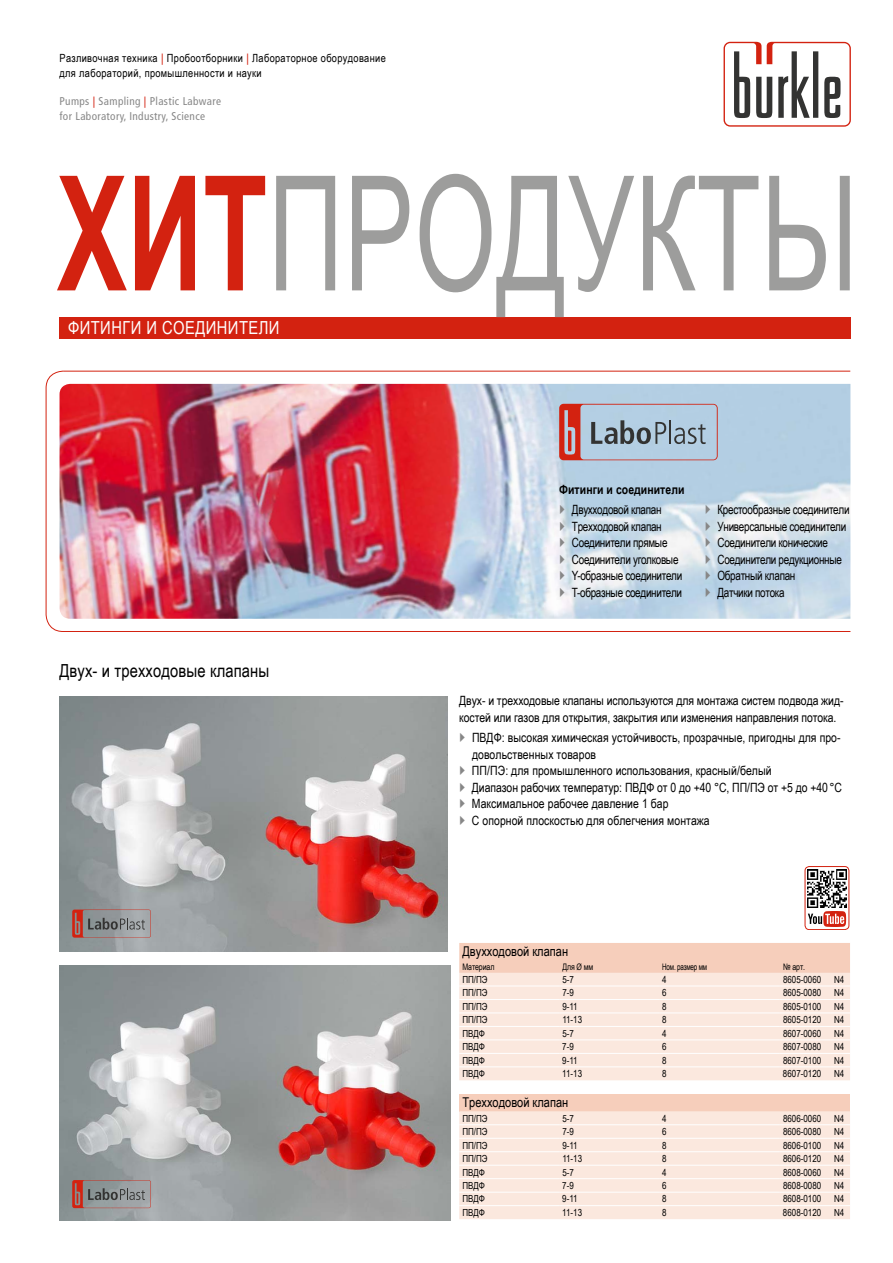
<style>
.page{position:relative;width:893px;height:1263px;background:#fff}
.page>*{position:absolute;margin:0;border:0;box-sizing:border-box;transform-origin:0 0}
.t1{font:300 condensed 169.05px "Frutiger";color:#9d9d9c}
.t2{font:160.05px "Arial Narrow";letter-spacing:.005em;color:#9d9d9c;scale:.8 1}
.t3{font:18px "Arial Narrow";letter-spacing:.005em;color:#000}
.t4{font:condensed 18px "Frutiger";letter-spacing:.025em;color:#fff}
.t5{font:18px "Arial Narrow";letter-spacing:.025em;color:#fff}
.t6{font:13.5px "Arial Narrow";color:#000}
.t7{font:12.75px/16.5px "Arial Narrow";letter-spacing:-.005em;color:#000}
.t8{font:12.75px/16.5px "Arial Narrow";letter-spacing:-.025em;color:#000;scale:.95 1}
.t9{font:700 12.75px "Arial Narrow";letter-spacing:.005em;color:#000}
.t10{font:11.25px/15px "Arial Narrow";letter-spacing:.03em;color:#000}
.t11{font:condensed 11.25px/15px "Frutiger";letter-spacing:.03em;color:#000}
.t12{font:condensed 11.25px/15px "Frutiger";letter-spacing:.03em;color:#878787}
.t13{font:9.75px "Arial Narrow";color:#000}
.t14{font:9px "Arial Narrow";letter-spacing:-.01em;color:#000;scale:.95 1}
.t15{font:9px "Arial Narrow";letter-spacing:-.01em;color:#000;scale:.85 1}
.s1{color:#d32210}
.s2{font-family:"Frutiger";font-stretch:condensed;color:#d32210}
.s3{font-weight:700;color:#d32210}
.s4{font-weight:900;color:#d32210}
</style>
<div class="page">
<img style="left:45px;top:370px;width:806px;height:262px">
<hr style="left:63px;top:371px;width:787px;height:1px;background:#d32210">
<svg style="left:724px;top:42px;width:127px;height:85px"></svg>
<img style="left:60px;top:696px;width:388px;height:255px">
<img style="left:60px;top:965px;width:391px;height:255px">
<svg style="left:559px;top:404px;width:159px;height:56px;background:#aaa9b7"></svg>
<svg style="left:72px;top:909px;width:79px;height:29px;background:#958383"></svg>
<svg style="left:72px;top:1180px;width:79px;height:28px;background:#938281"></svg>
<svg style="left:805px;top:866px;width:44px;height:63px"></svg>
<div style="left:805px;top:866px;width:44px;height:64px;border:1px solid #d32210;border-radius:4px"></div>
<svg style="left:808px;top:911px;width:38px;height:16px"></svg>
<img style="left:808px;top:869px;width:38px;height:39px">
<svg style="left:459px;top:943px;width:391px;height:137px;background:#fae3d8"></svg>
<div style="left:459px;top:1094px;width:391px;height:17px;background:#f6cebb"></div>
<svg style="left:459px;top:1111px;width:391px;height:108px;background:#fbe9df"></svg>
<div style="left:60px;top:317px;width:790px;height:21px;background:#d32210"></div>
<svg style="left:560px;top:505px;width:5px;height:9px"></svg>
<svg style="left:560px;top:521px;width:5px;height:10px"></svg>
<svg style="left:560px;top:538px;width:5px;height:9px"></svg>
<svg style="left:560px;top:554px;width:5px;height:10px"></svg>
<svg style="left:560px;top:571px;width:5px;height:9px"></svg>
<svg style="left:560px;top:587px;width:5px;height:10px"></svg>
<svg style="left:706px;top:505px;width:4px;height:9px"></svg>
<svg style="left:706px;top:521px;width:4px;height:10px"></svg>
<svg style="left:706px;top:538px;width:4px;height:9px"></svg>
<svg style="left:706px;top:554px;width:4px;height:10px"></svg>
<svg style="left:706px;top:571px;width:4px;height:9px"></svg>
<svg style="left:706px;top:587px;width:4px;height:10px"></svg>
<p class="t11" style="left:60px;top:50px;width:172px">Pumpen <span class="s1">|</span> Probenehmer <span class="s1">|</span> Laborbedarf für Labor, Industrie und Wissenschaft</p>
<p class="t10" style="left:60px;top:50px;width:328px">Разливочная техника <span class="s2">|</span> Пробоотборники <span class="s2">|</span> Лабораторное оборудование для лабораторий, промышленности и науки</p>
<p class="t12" style="left:60px;top:94px;width:163px">Pumps <span class="s1">|</span> Sampling <span class="s1">|</span> Plastic Labware for Laboratory, Industry, Science</p>
<h2 class="t2" style="left:57px;top:117px;width:1004px"><span class="s3">ХИТ</span>ПРОДУКТЫ</h2>
<h1 class="t1" style="left:57px;top:142px;width:803px"><span class="s4">TOP</span>SELLERS</h1>
<h3 class="t4" style="left:68px;top:318px;width:198px">ABFÜLLEN – ABER SICHER!</h3>
<h3 class="t5" style="left:68px;top:315px;width:213px">ФИТИНГИ И СОЕДИНИТЕЛИ</h3>
<h3 class="t3" style="left:60px;top:658px;width:211px">Двух- и трехходовые клапаны</h3>
<p class="t9" style="left:559px;top:479px;width:127px">Фитинги и соединители</p>
<p class="t8" style="left:572px;top:501px;width:118px">Двухходовой клапан<br>Трехходовой клапан<br>Соединители прямые<br>Соединители уголковые<br>Y-образные соединители<br>T-образные соединители</p>
<p class="t8" style="left:717px;top:501px;width:140px">Крестообразные соединители<br>Универсальные соединители<br>Соединители конические<br>Соединители редукционные<br>Обратный клапан<br>Датчики потока</p>
<p class="t7" style="left:459px;top:692px;width:386px">Двух- и трехходовые клапаны используются для монтажа систем подвода жид&shy;костей или газов для открытия, закрытия или изменения направления потока.</p>
<p class="t7" style="left:472px;top:729px;width:372px">ПВДФ: высокая химическая устойчивость, прозрачные, пригодны для про&shy;довольственных товаров<br>ПП/ПЭ: для промышленного использования, красный/белый<br>Диапазон рабочих температур: ПВДФ от 0 до +40 °C, ПП/ПЭ от +5 до +40 °C Максимальное рабочее давление 1 бар<br>С опорной плоскостью для облегчения монтажа</p>
<p class="t6" style="left:462px;top:941px;width:107px">Двухходовой клапан</p>
<p class="t14" style="left:462px;top:960px;width:35px">Материал</p>
<p class="t14" style="left:562px;top:960px;width:34px">Для Ø мм</p>
<p class="t15" style="left:662px;top:960px;width:54px">Ном. размер мм</p>
<p class="t14" style="left:783px;top:960px;width:25px">№ арт.</p>
<p class="t13" style="left:462px;top:972px;width:27px">ПП/ПЭ</p>
<p class="t13" style="left:562px;top:972px;width:13px">5-7</p>
<p class="t13" style="left:662px;top:972px;width:6px">4</p>
<p class="t13" style="left:783px;top:972px;width:40px">8605-0060</p>
<p class="t13" style="left:834px;top:972px;width:12px">N4</p>
<p class="t13" style="left:462px;top:986px;width:27px">ПП/ПЭ</p>
<p class="t13" style="left:562px;top:986px;width:13px">7-9</p>
<p class="t13" style="left:662px;top:986px;width:6px">6</p>
<p class="t13" style="left:783px;top:986px;width:40px">8605-0080</p>
<p class="t13" style="left:834px;top:986px;width:12px">N4</p>
<p class="t13" style="left:462px;top:999px;width:27px">ПП/ПЭ</p>
<p class="t13" style="left:562px;top:999px;width:17px">9-11</p>
<p class="t13" style="left:662px;top:999px;width:6px">8</p>
<p class="t13" style="left:783px;top:999px;width:40px">8605-0100</p>
<p class="t13" style="left:834px;top:999px;width:12px">N4</p>
<p class="t13" style="left:462px;top:1013px;width:27px">ПП/ПЭ</p>
<p class="t13" style="left:562px;top:1013px;width:21px">11-13</p>
<p class="t13" style="left:662px;top:1013px;width:6px">8</p>
<p class="t13" style="left:783px;top:1013px;width:40px">8605-0120</p>
<p class="t13" style="left:834px;top:1013px;width:12px">N4</p>
<p class="t13" style="left:462px;top:1026px;width:24px">ПВДФ</p>
<p class="t13" style="left:562px;top:1026px;width:13px">5-7</p>
<p class="t13" style="left:662px;top:1026px;width:6px">4</p>
<p class="t13" style="left:783px;top:1026px;width:40px">8607-0060</p>
<p class="t13" style="left:834px;top:1026px;width:12px">N4</p>
<p class="t13" style="left:462px;top:1039px;width:24px">ПВДФ</p>
<p class="t13" style="left:562px;top:1039px;width:13px">7-9</p>
<p class="t13" style="left:662px;top:1039px;width:6px">6</p>
<p class="t13" style="left:783px;top:1039px;width:40px">8607-0080</p>
<p class="t13" style="left:834px;top:1039px;width:12px">N4</p>
<p class="t13" style="left:462px;top:1053px;width:24px">ПВДФ</p>
<p class="t13" style="left:562px;top:1053px;width:17px">9-11</p>
<p class="t13" style="left:662px;top:1053px;width:6px">8</p>
<p class="t13" style="left:783px;top:1053px;width:40px">8607-0100</p>
<p class="t13" style="left:834px;top:1053px;width:12px">N4</p>
<p class="t13" style="left:462px;top:1066px;width:24px">ПВДФ</p>
<p class="t13" style="left:562px;top:1066px;width:21px">11-13</p>
<p class="t13" style="left:662px;top:1066px;width:6px">8</p>
<p class="t13" style="left:783px;top:1066px;width:40px">8607-0120</p>
<p class="t13" style="left:834px;top:1066px;width:12px">N4</p>
<p class="t6" style="left:462px;top:1093px;width:107px">Трехходовой клапан</p>
<p class="t13" style="left:462px;top:1111px;width:27px">ПП/ПЭ</p>
<p class="t13" style="left:562px;top:1111px;width:13px">5-7</p>
<p class="t13" style="left:662px;top:1111px;width:6px">4</p>
<p class="t13" style="left:783px;top:1111px;width:40px">8606-0060</p>
<p class="t13" style="left:834px;top:1111px;width:12px">N4</p>
<p class="t13" style="left:462px;top:1124px;width:27px">ПП/ПЭ</p>
<p class="t13" style="left:562px;top:1124px;width:13px">7-9</p>
<p class="t13" style="left:662px;top:1124px;width:6px">6</p>
<p class="t13" style="left:783px;top:1124px;width:40px">8606-0080</p>
<p class="t13" style="left:834px;top:1124px;width:12px">N4</p>
<p class="t13" style="left:462px;top:1138px;width:27px">ПП/ПЭ</p>
<p class="t13" style="left:562px;top:1138px;width:17px">9-11</p>
<p class="t13" style="left:662px;top:1138px;width:6px">8</p>
<p class="t13" style="left:783px;top:1138px;width:40px">8606-0100</p>
<p class="t13" style="left:834px;top:1138px;width:12px">N4</p>
<p class="t13" style="left:462px;top:1151px;width:27px">ПП/ПЭ</p>
<p class="t13" style="left:562px;top:1151px;width:21px">11-13</p>
<p class="t13" style="left:662px;top:1151px;width:6px">8</p>
<p class="t13" style="left:783px;top:1151px;width:40px">8606-0120</p>
<p class="t13" style="left:834px;top:1151px;width:12px">N4</p>
<p class="t13" style="left:462px;top:1165px;width:24px">ПВДФ</p>
<p class="t13" style="left:562px;top:1165px;width:13px">5-7</p>
<p class="t13" style="left:662px;top:1165px;width:6px">4</p>
<p class="t13" style="left:783px;top:1165px;width:40px">8608-0060</p>
<p class="t13" style="left:834px;top:1165px;width:12px">N4</p>
<p class="t13" style="left:462px;top:1178px;width:24px">ПВДФ</p>
<p class="t13" style="left:562px;top:1178px;width:13px">7-9</p>
<p class="t13" style="left:662px;top:1178px;width:6px">6</p>
<p class="t13" style="left:783px;top:1178px;width:40px">8608-0080</p>
<p class="t13" style="left:834px;top:1178px;width:12px">N4</p>
<p class="t13" style="left:462px;top:1192px;width:24px">ПВДФ</p>
<p class="t13" style="left:562px;top:1192px;width:17px">9-11</p>
<p class="t13" style="left:662px;top:1192px;width:6px">8</p>
<p class="t13" style="left:783px;top:1192px;width:40px">8608-0100</p>
<p class="t13" style="left:834px;top:1192px;width:12px">N4</p>
<p class="t13" style="left:462px;top:1205px;width:24px">ПВДФ</p>
<p class="t13" style="left:562px;top:1205px;width:21px">11-13</p>
<p class="t13" style="left:662px;top:1205px;width:6px">8</p>
<p class="t13" style="left:783px;top:1205px;width:40px">8608-0120</p>
<p class="t13" style="left:834px;top:1205px;width:12px">N4</p>
</div>
